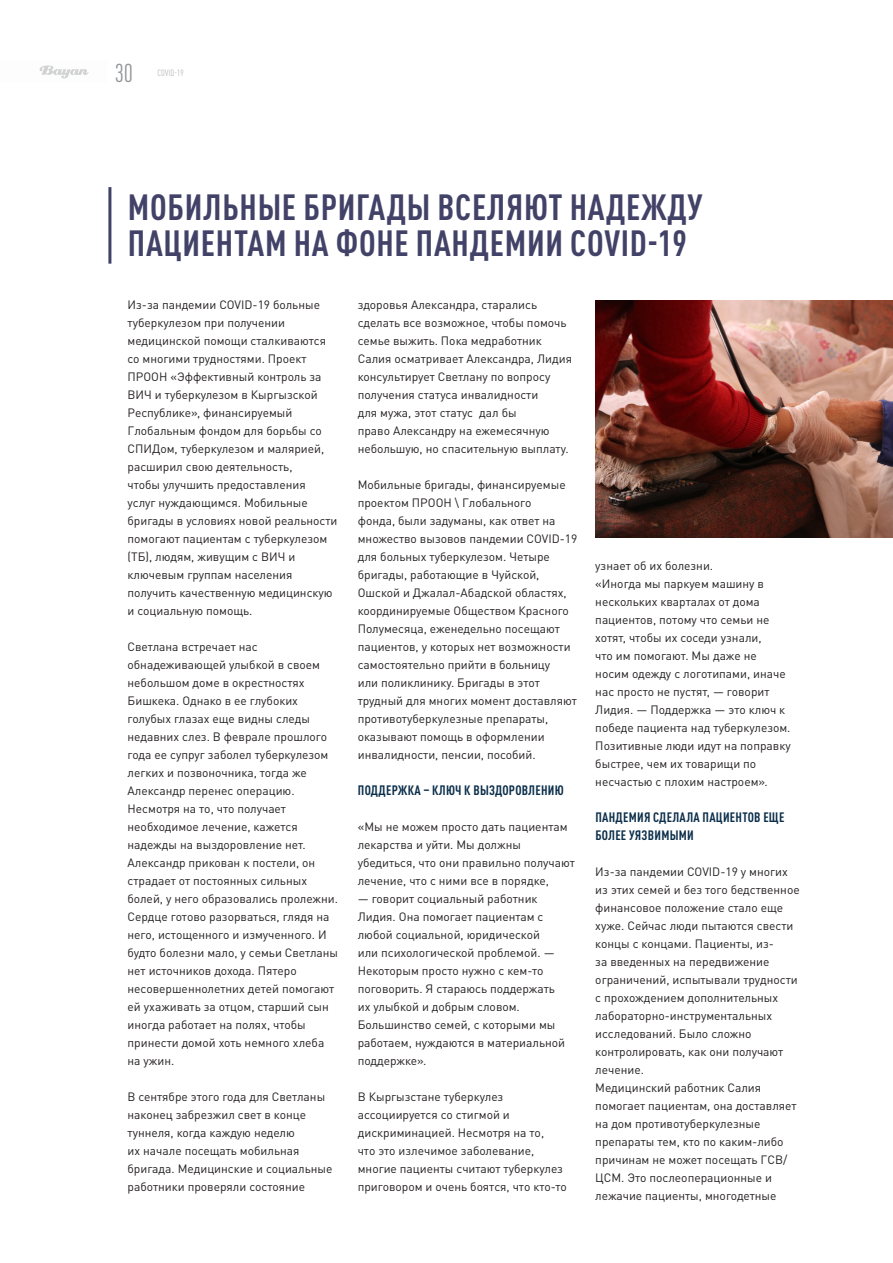
<style>
.page{position:relative;width:893px;height:1263px;background:#fff}
.page>*{position:absolute;margin:0;border:0;box-sizing:border-box;transform-origin:0 0}
.t1{font:700 condensed 36px/36px "DIN Pro";letter-spacing:.02em;color:#424268}
.t2{font:condensed 25.5px "DIN Pro";color:#939598}
.t3{font:700 condensed 13.5px/18px "DIN Pro";letter-spacing:.02em;color:#0b2e4a}
.t4{font:12px/18px "DIN Pro";color:#231f20}
.t5{font:condensed 9px "DIN Pro";letter-spacing:.02em;color:#b8b9bc}
</style>
<div class="page">
<img style="left:595px;top:300px;width:298px;height:237px">
<hr style="left:108px;top:187px;width:3px;height:77px;background:#3d4266">
<img style="left:39px;top:65px;width:50px;height:14px">
<h2 class="t2" style="left:115px;top:54px;width:20px">30</h2>
<p class="t5" style="left:157px;top:66px;width:28px">COVID-19</p>
<p class="t1" style="left:128px;top:186px;width:576px">МОБИЛЬНЫЕ БРИГАДЫ ВСЕЛЯЮТ НАДЕЖДУ<br>ПАЦИЕНТАМ НА ФОНЕ ПАНДЕМИИ COVID-19</p>
<p class="t4" style="left:358px;top:295px;width:216px">здоровья Александра, старались сделать все возможное, чтобы помочь семье выжить. Пока медработник Салия осматривает Александра, Лидия консультирует Светлану по вопросу получения статуса инвалидности<br>для мужа, этот статус дал бы<br>право Александру на ежемесячную небольшую, но спасительную выплату.</p>
<p class="t4" style="left:358px;top:475px;width:221px">Мобильные бригады, финансируемые проектом ПРООН \ Глобального<br>фонда, были задуманы, как ответ на множество вызовов пандемии COVID-19 для больных туберкулезом. Четыре бригады, работающие в Чуйской, Ошской и Джалал-Абадской областях, координируемые Обществом Красного Полумесяца, еженедельно посещают пациентов, у которых нет возможности самостоятельно прийти в больницу<br>или поликлинику. Бригады в этот трудный для многих момент доставляют противотуберкулезные препараты, оказывают помощь в оформлении инвалидности, пенсии, пособий.</p>
<p class="t3" style="left:358px;top:780px;width:207px">ПОДДЕРЖКА – КЛЮЧ К ВЫЗДОРОВЛЕНИЮ</p>
<p class="t4" style="left:358px;top:817px;width:219px">«Мы не можем просто дать пациентам лекарства и уйти. Мы должны убедиться, что они правильно получают лечение, что с ними все в порядке,</p>
<p class="t4" style="left:358px;top:889px;width:209px">— говорит социальный работник<br>Лидия. Она помогает пациентам с любой социальной, юридической<br>или психологической проблемой. —<br>Некоторым просто нужно с кем-то поговорить. Я стараюсь поддержать их улыбкой и добрым словом.<br>Большинство семей, с которыми мы работаем, нуждаются в материальной поддержке».</p>
<p class="t4" style="left:358px;top:1087px;width:211px">В Кыргызстане туберкулез ассоциируется со стигмой и дискриминацией. Несмотря на то,<br>что это излечимое заболевание, многие пациенты считают туберкулез приговором и очень боятся, что кто-то</p>
<p class="t4" style="left:128px;top:295px;width:211px">Из-за пандемии COVID-19 больные туберкулезом при получении медицинской помощи сталкиваются со многими трудностями. Проект<br>ПРООН «Эффективный контроль за<br>ВИЧ и туберкулезом в Кыргызской<br>Республике», финансируемый<br>Глобальным фондом для борьбы со<br>СПИДом, туберкулезом и малярией, расширил свою деятельность,<br>чтобы улучшить предоставления<br>услуг нуждающимся. Мобильные бригады в условиях новой реальности помогают пациентам с туберкулезом (ТБ), людям, живущим с ВИЧ и ключевым группам населения получить качественную медицинскую и социальную помощь.</p>
<p class="t4" style="left:128px;top:637px;width:212px">Светлана встречает нас обнадеживающей улыбкой в своем небольшом доме в окрестностях<br>Бишкека. Однако в ее глубоких голубых глазах еще видны следы недавних слез. В феврале прошлого года ее супруг заболел туберкулезом легких и позвоночника, тогда же<br>Александр перенес операцию.<br>Несмотря на то, что получает необходимое лечение, кажется надежды на выздоровление нет.<br>Александр прикован к постели, он страдает от постоянных сильных болей, у него образовались пролежни.<br>Сердце готово разорваться, глядя на него, истощенного и измученного. И будто болезни мало, у семьи Светланы нет источников дохода. Пятеро несовершеннолетних детей помогают ей ухаживать за отцом, старший сын иногда работает на полях, чтобы принести домой хоть немного хлеба на ужин.</p>
<p class="t4" style="left:128px;top:1087px;width:207px">В сентябре этого года для Светланы наконец забрезжил свет в конце туннеля, когда каждую неделю<br>их начале посещать мобильная бригада. Медицинские и социальные работники проверяли состояние</p>
<p class="t4" style="left:595px;top:556px;width:119px">узнает об их болезни.</p>
<p class="t4" style="left:595px;top:574px;width:197px">«Иногда мы паркуем машину в нескольких кварталах от дома пациентов, потому что семьи не хотят, чтобы их соседи узнали,<br>что им помогают. Мы даже не носим одежду с логотипами, иначе нас просто не пустят, — говорит<br>Лидия. — Поддержка — это ключ к победе пациента над туберкулезом.<br>Позитивные люди идут на поправку быстрее, чем их товарищи по несчастью с плохим настроем».</p>
<p class="t3" style="left:595px;top:807px;width:190px">ПАНДЕМИЯ СДЕЛАЛА ПАЦИЕНТОВ ЕЩЕ<br>БОЛЕЕ УЯЗВИМЫМИ</p>
<p class="t4" style="left:595px;top:862px;width:206px">Из-за пандемии COVID-19 у многих из этих семей и без того бедственное финансовое положение стало еще хуже. Сейчас люди пытаются свести концы с концами. Пациенты, из-<br>за введенных на передвижение ограничений, испытывали трудности с прохождением дополнительных лабораторно-инструментальных исследований. Было сложно контролировать, как они получают лечение.</p>
<p class="t4" style="left:595px;top:1078px;width:203px">Медицинский работник Салия помогает пациентам, она доставляет на дом противотуберкулезные препараты тем, кто по каким-либо причинам не может посещать ГСВ/<br>ЦСМ. Это послеоперационные и лежачие пациенты, многодетные</p>
</div>
